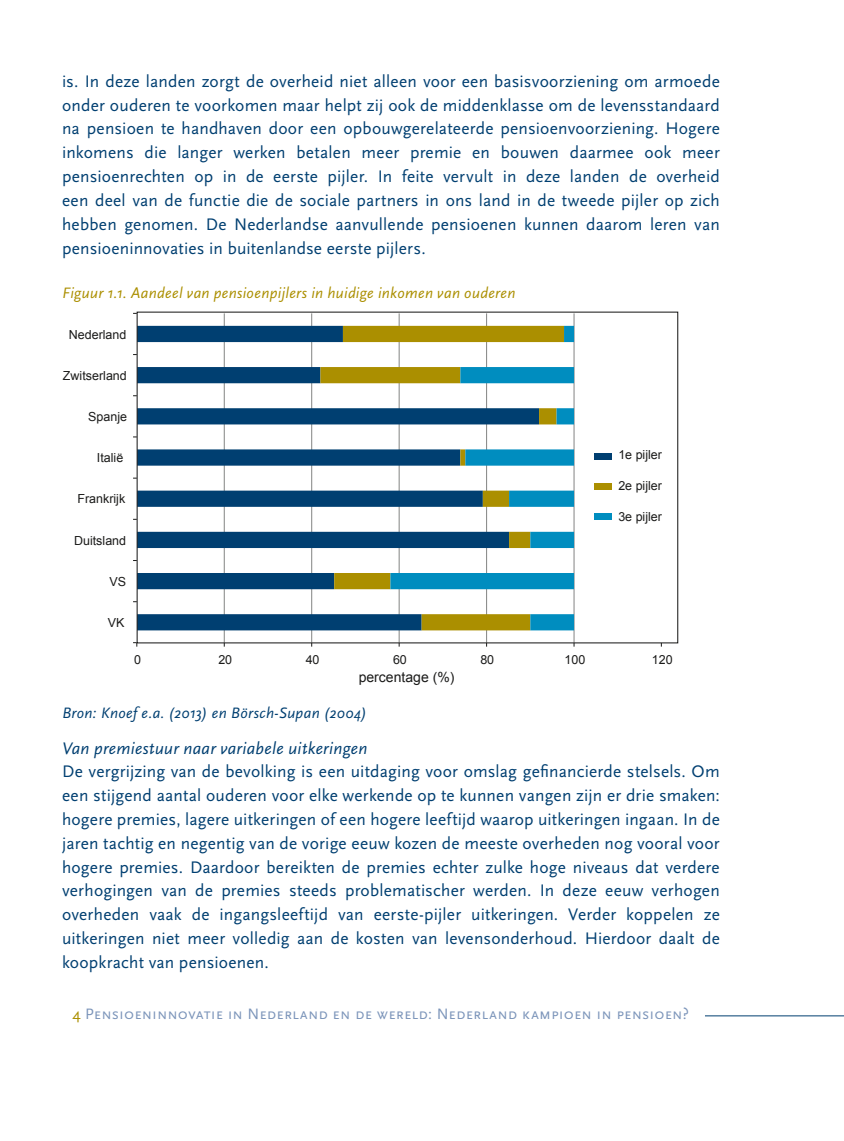
<style>
.page{position:relative;width:844px;height:1141px;background:#fff}
.page>*{position:absolute;margin:0;border:0;box-sizing:border-box;transform-origin:0 0}
.t1{font:17.5px/23.8px "Scala Sans OT";letter-spacing:.01em;color:#003f71;text-align:justify}
.t2{font:italic 17.5px "Scala Sans OT";letter-spacing:.015em;color:#003f71}
.t3{font:15.75px "Scala Sans Caps";letter-spacing:.005em;color:#7c95ba}
.t4{font:italic 15.75px "Scala Sans OT";letter-spacing:.02em;color:#ab8f00}
.t5{font:italic 15.75px "Scala Sans OT";letter-spacing:.025em;color:#003f71}
.t6{font:14.53px "Arial";color:#1b1b1a}
.t7{font:14px "Arial";color:#1b1b1a}
.t8{font:12.42px "Arial";color:#1b1b1a}
.s1{font-family:"Scala Sans OT";color:#ab8f00}
</style>
<div class="page">
<hr style="left:704px;top:1016px;width:139px;height:1px;background:#003f71">
<hr style="left:224px;top:313px;width:1px;height:330px;background:#838483">
<hr style="left:311px;top:313px;width:1px;height:330px;background:#838483">
<hr style="left:399px;top:313px;width:1px;height:330px;background:#838483">
<hr style="left:486px;top:313px;width:1px;height:330px;background:#838483">
<hr style="left:573px;top:313px;width:1px;height:330px;background:#838483">
<svg style="left:139px;top:326px;width:181px;height:304px"></svg>
<svg style="left:320px;top:326px;width:70px;height:304px"></svg>
<svg style="left:390px;top:326px;width:184px;height:304px"></svg>
<div style="left:594px;top:453px;width:17px;height:7px;background:#003f71"></div>
<div style="left:594px;top:483px;width:17px;height:7px;background:#ab8f00"></div>
<div style="left:594px;top:513px;width:17px;height:7px;background:#008dbf"></div>
<p class="t1" style="left:62px;top:70px;width:659px">is. In deze landen zorgt de overheid niet alleen voor een basisvoorziening om armoede onder ouderen te voorkomen maar helpt zij ook de middenklasse om de levensstandaard na pensioen te handhaven door een opbouwgerelateerde pensioenvoorziening. Hogere inkomens die langer werken betalen meer premie en bouwen daarmee ook meer pensioenrechten op in de eerste pijler. In feite vervult in deze landen de overheid een deel van de functie die de sociale partners in ons land in de tweede pijler op zich hebben genomen. De Nederlandse aanvullende pensioenen kunnen daarom leren van pensioeninnovaties in buitenlandse eerste pijlers.</p>
<p class="t4" style="left:62px;top:285px;width:455px">Figuur 1.1. Aandeel van pensioenpijlers in huidige inkomen van ouderen</p>
<p class="t8" style="left:69px;top:326px;width:59px">Nederland</p>
<p class="t8" style="left:63px;top:367px;width:65px">Zwitserland</p>
<p class="t8" style="left:88px;top:409px;width:40px">Spanje</p>
<p class="t8" style="left:97px;top:450px;width:28px">Italië</p>
<p class="t8" style="left:77px;top:491px;width:49px">Frankrijk</p>
<p class="t8" style="left:74px;top:532px;width:54px">Duitsland</p>
<p class="t8" style="left:109px;top:573px;width:18px">VS</p>
<p class="t8" style="left:618px;top:447px;width:45px">1e pijler</p>
<p class="t8" style="left:618px;top:478px;width:45px">2e pijler</p>
<p class="t8" style="left:618px;top:508px;width:45px">3e pijler</p>
<p class="t8" style="left:108px;top:615px;width:18px">VK</p>
<p class="t8" style="left:134px;top:651px;width:8px">0</p>
<p class="t8" style="left:218px;top:651px;width:15px">20</p>
<p class="t8" style="left:305px;top:651px;width:15px">40</p>
<p class="t8" style="left:393px;top:651px;width:15px">60</p>
<p class="t8" style="left:480px;top:651px;width:15px">80</p>
<p class="t8" style="left:564px;top:651px;width:22px">100</p>
<p class="t8" style="left:651px;top:651px;width:22px">120</p>
<p class="t7" style="left:358px;top:668px;width:97px">percentage (%)</p>
<p class="t6" style="left:359px;top:673px;width:74px">percentage</p>
<p class="t5" style="left:62px;top:705px;width:306px">Bron: Knoef e.a. (2013) en Börsch-Supan (2004)</p>
<p class="t2" style="left:62px;top:738px;width:307px">Van premiestuur naar variabele uitkeringen</p>
<p class="t1" style="left:62px;top:760px;width:659px">De vergrijzing van de bevolking is een uitdaging voor omslag gefinancierde stelsels. Om een stijgend aantal ouderen voor elke werkende op te kunnen vangen zijn er drie smaken: hogere premies, lagere uitkeringen of een hogere leeftijd waarop uitkeringen ingaan. In de jaren tachtig en negentig van de vorige eeuw kozen de meeste overheden nog vooral voor hogere premies. Daardoor bereikten de premies echter zulke hoge niveaus dat verdere verhogingen van de premies steeds problematischer werden. In deze eeuw verhogen overheden vaak de ingangsleeftijd van eerste-pijler uitkeringen. Verder koppelen ze uitkeringen niet meer volledig aan de kosten van levensonderhoud. Hierdoor daalt de koopkracht van pensioenen.</p>
<p class="t3" style="left:73px;top:1005px;width:618px"><span class="s1">4</span> Pensioeninnovatie in Nederland en de wereld: Nederland kampioen in pensioen?</p>
</div>
